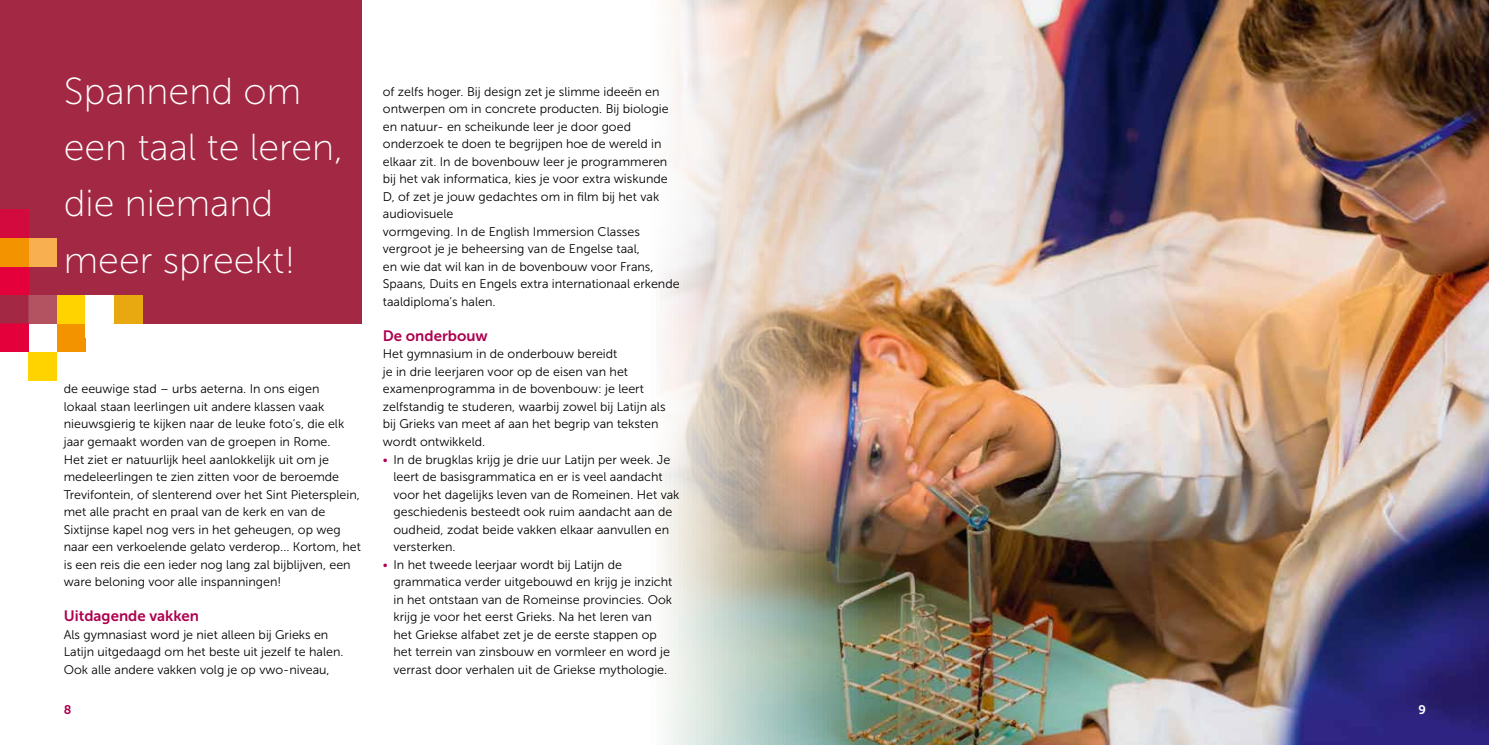
<style>
.page{position:relative;width:1489px;height:745px;background:#fff}
.page>*{position:absolute;margin:0;border:0;box-sizing:border-box;transform-origin:0 0}
.t1{font:37.5px/56.2px "Museo Sans 100";color:#fff}
.t2{font:15px "Museo Sans 700";color:#ae004f}
.t3{font:12.5px/17.5px "Museo Sans 300";color:#000}
.t4{font:12.5px "Museo Sans 700";color:#ae004f}
.t5{font:12.5px "Museo Sans 700";color:#fff}
.s1{color:#ae004f}
</style>
<div class="page">
<img style="left:660px;top:0;width:828px;height:744px">
<div style="left:0;top:0;width:361px;height:323px;background:#a22843"></div>
<div style="left:0;top:266px;width:28px;height:29px;background:#e4003b"></div>
<div style="left:28px;top:295px;width:29px;height:28px;background:#b35260"></div>
<div style="left:0;top:323px;width:28px;height:28px;background:#e4003b"></div>
<div style="left:28px;top:238px;width:29px;height:28px;background:#f8af4f"></div>
<div style="left:0;top:238px;width:28px;height:28px;background:#f39300"></div>
<div style="left:0;top:209px;width:28px;height:29px;background:#d30a3d"></div>
<div style="left:57px;top:323px;width:28px;height:28px;background:#f39300"></div>
<div style="left:57px;top:295px;width:28px;height:28px;background:#ffd300"></div>
<div style="left:114px;top:295px;width:28px;height:28px;background:#e7a810"></div>
<div style="left:85px;top:295px;width:29px;height:42px;background:#fff"></div>
<div style="left:28px;top:351px;width:29px;height:29px;background:#ffd300"></div>
<h1 class="t1" style="left:64px;top:63px;width:281px">Spannend om een taal te leren, die niemand meer spreekt!</h1>
<p class="t3" style="left:64px;top:380px;width:298px">de eeuwige stad – urbs aeterna. In ons eigen<br>lokaal staan leerlingen uit andere klassen vaak nieuwsgierig te kijken naar de leuke foto’s, die elk jaar gemaakt worden van de groepen in Rome.<br>Het ziet er natuurlijk heel aanlokkelijk uit om je medeleerlingen te zien zitten voor de beroemde Trevifontein, of slenterend over het Sint Pietersplein, met alle pracht en praal van de kerk en van de Sixtijnse kapel nog vers in het geheugen, op weg naar een verkoelende gelato verderop... Kortom, het is een reis die een ieder nog lang zal bijblijven, een ware beloning voor alle inspanningen!</p>
<p class="t2" style="left:64px;top:607px;width:137px">Uitdagende vakken</p>
<p class="t3" style="left:64px;top:625px;width:281px">Als gymnasiast word je niet alleen bij Grieks en<br>Latijn uitgedaagd om het beste uit jezelf te halen.<br>Ook alle andere vakken volg je op vwo-niveau,</p>
<p class="t3" style="left:383px;top:82px;width:298px">of zelfs hoger. Bij design zet je slimme ideeën en ontwerpen om in concrete producten. Bij biologie en natuur- en scheikunde leer je door goed onderzoek te doen te begrijpen hoe de wereld in elkaar zit. In de bovenbouw leer je programmeren bij het vak informatica, kies je voor extra wiskunde D, of zet je jouw gedachtes om in film bij het vak audiovisuele<br>vormgeving. In de English Immersion Classes vergroot je je beheersing van de Engelse taal,<br>en wie dat wil kan in de bovenbouw voor Frans, Spaans, Duits en Engels extra internationaal erkende taaldiploma’s halen.</p>
<p class="t2" style="left:383px;top:327px;width:106px">De onderbouw</p>
<p class="t3" style="left:383px;top:345px;width:284px">Het gymnasium in de onderbouw bereidt<br>je in drie leerjaren voor op de eisen van het examenprogramma in de bovenbouw: je leert zelfstandig te studeren, waarbij zowel bij Latijn als bij Grieks van meet af aan het begrip van teksten wordt ontwikkeld.</p>
<p class="t3" style="left:393px;top:450px;width:287px;text-indent:-11px"><span class="s1">•</span> In de brugklas krijg je drie uur Latijn per week. Je leert de basisgrammatica en er is veel aandacht voor het dagelijks leven van de Romeinen. Het vak geschiedenis besteedt ook ruim aandacht aan de oudheid, zodat beide vakken elkaar aanvullen en versterken.</p>
<p class="t3" style="left:393px;top:555px;width:280px;text-indent:-11px"><span class="s1">•</span> In het tweede leerjaar wordt bij Latijn de grammatica verder uitgebouwd en krijg je inzicht in het ontstaan van de Romeinse provincies. Ook krijg je voor het eerst Grieks. Na het leren van het Griekse alfabet zet je de eerste stappen op het terrein van zinsbouw en vormleer en word je verrast door verhalen uit de Griekse mythologie.</p>
<p class="t4" style="left:64px;top:702px;width:9px">8</p>
<p class="t5" style="left:1418px;top:702px;width:9px">9</p>
</div>
